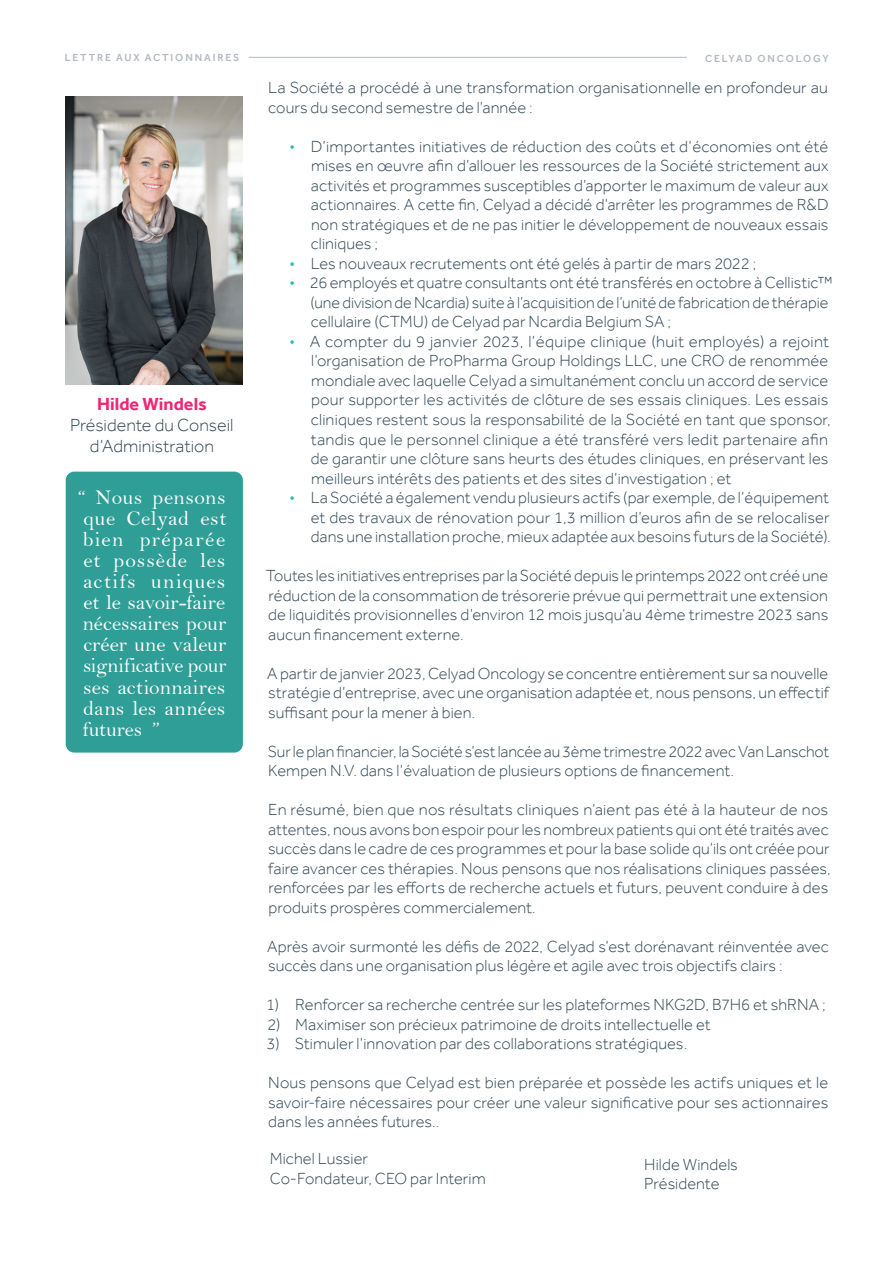
<style>
.page{position:relative;width:893px;height:1263px;background:#fff}
.page>*{position:absolute;margin:0;border:0;box-sizing:border-box;transform-origin:0 0}
.Body_Big{font:21px/21px "Bell";letter-spacing:.005em;color:#fff;text-align:justify}
.Body_Big-2{font:300 18px/21px "Effra";color:#2e4553;text-align:center}
.Body_Big-3{font:700 18px "Effra";letter-spacing:.005em;color:#ee2773}
.Body{font:300 16.5px/19.5px "Effra";letter-spacing:.005em;color:#2e4553}
.t1{font:500 10.5px "Effra";letter-spacing:.175em;color:#b3b8c2}
.s1{color:#2abdb3}
</style>
<div class="page">
<hr style="left:249px;top:57px;width:438px;height:1px;background:#b3b8c2">
<img style="left:66px;top:97px;width:177px;height:288px">
<div style="left:66px;top:472px;width:177px;height:280px;background:#2f9e96;border-radius:9px"></div>
<p class="t1" style="left:65px;top:51px;width:176px">LETTRE AUX ACTIONNAIRES</p>
<p class="t1" style="left:705px;top:52px;width:125px">CELYAD ONCOLOGY</p>
<p class="Body" style="left:268px;top:78px;width:561px">La Société a procédé à une transformation organisationnelle en profondeur au cours du second semestre de l’année :</p>
<p class="Body" style="left:311px;top:137px;width:519px;text-align:justify;text-indent:-21px"><span class="s1">•</span> D’importantes initiatives de réduction des coûts et d’économies ont été mises en œuvre afin d’allouer les ressources de la Société strictement aux activités et programmes susceptibles d’apporter le maximum de valeur aux actionnaires. A cette fin, Celyad a décidé d’arrêter les programmes de R&amp;D non stratégiques et de ne pas initier le développement de nouveaux essais cliniques ;</p>
<p class="Body" style="left:289px;top:254px;width:468px"><span class="s1">•</span> Les nouveaux recrutements ont été gelés à partir de mars 2022 ;</p>
<p class="Body" style="left:310px;top:273px;width:524px;text-indent:-21px"><span class="s1">•</span> 26 employés et quatre consultants ont été transférés en octobre à Cellistic™ (une division de Ncardia) suite à l’acquisition de l’unité de fabrication de thérapie cellulaire (CTMU) de Celyad par Ncardia Belgium SA ;</p>
<p class="Body" style="left:311px;top:332px;width:522px;text-indent:-21px"><span class="s1">•</span> A compter du 9 janvier 2023, l’équipe clinique (huit employés) a rejoint l’organisation de ProPharma Group Holdings LLC, une CRO de renommée mondiale avec laquelle Celyad a simultanément conclu un accord de service pour supporter les activités de clôture de ses essais cliniques. Les essais cliniques restent sous la responsabilité de la Société en tant que sponsor, tandis que le personnel clinique a été transféré vers ledit partenaire afin de garantir une clôture sans heurts des études cliniques, en préservant les meilleurs intérêts des patients et des sites d’investigation ; et</p>
<p class="Body" style="left:311px;top:488px;width:521px;text-align:justify;text-indent:-21px"><span class="s1">•</span> La Société a également vendu plusieurs actifs (par exemple, de l’équipement et des travaux de rénovation pour 1,3 million d’euros afin de se relocaliser dans une installation proche, mieux adaptée aux besoins futurs de la Société).</p>
<p class="Body" style="left:266px;top:566px;width:564px;text-align:justify">Toutes les initiatives entreprises par la Société depuis le printemps 2022 ont créé une réduction de la consommation de trésorerie prévue qui permettrait une extension de liquidités provisionnelles d’environ 12 mois jusqu’au 4ème trimestre 2023 sans aucun financement externe.</p>
<p class="Body" style="left:267px;top:663px;width:563px;text-align:justify">A partir de janvier 2023, Celyad Oncology se concentre entièrement sur sa nouvelle stratégie d’entreprise, avec une organisation adaptée et, nous pensons, un effectif suffisant pour la mener à bien.</p>
<p class="Body" style="left:268px;top:741px;width:563px">Sur le plan financier, la Société s’est lancée au 3ème trimestre 2022 avec Van Lanschot<br>Kempen N.V. dans l’évaluation de plusieurs options de financement.</p>
<p class="Body" style="left:268px;top:800px;width:564px">En résumé, bien que nos résultats cliniques n’aient pas été à la hauteur de nos attentes, nous avons bon espoir pour les nombreux patients qui ont été traités avec succès dans le cadre de ces programmes et pour la base solide qu’ils ont créée pour faire avancer ces thérapies. Nous pensons que nos réalisations cliniques passées, renforcées par les efforts de recherche actuels et futurs, peuvent conduire à des produits prospères commercialement.</p>
<p class="Body" style="left:267px;top:936px;width:563px">Après avoir surmonté les défis de 2022, Celyad s’est dorénavant réinventée avec succès dans une organisation plus légère et agile avec trois objectifs clairs :</p>
<p class="Body" style="left:266px;top:995px;width:561px">1) Renforcer sa recherche centrée sur les plateformes NKG2D, B7H6 et shRNA ;</p>
<p class="Body" style="left:267px;top:1014px;width:445px">2) Maximiser son précieux patrimoine de droits intellectuelle et</p>
<p class="Body" style="left:267px;top:1034px;width:422px">3) Stimuler l’innovation par des collaborations stratégiques.</p>
<p class="Body" style="left:268px;top:1073px;width:562px;text-align:justify">Nous pensons que Celyad est bien préparée et possède les actifs uniques et le savoir-faire nécessaires pour créer une valeur significative pour ses actionnaires dans les années futures..</p>
<p class="Body_Big-3" style="left:97px;top:393px;width:111px">Hilde Windels</p>
<p class="Body_Big-2" style="left:70px;top:415px;width:165px">Présidente du Conseil d’Administration</p>
<p class="Body_Big" style="left:78px;top:487px;width:150px">“ Nous pensons que Celyad est bien préparée et possède les actifs uniques et le savoir-faire nécessaires pour créer une valeur significative pour ses actionnaires dans les années futures ”</p>
<p class="Body" style="left:270px;top:1149px;width:100px">Michel Lussier</p>
<p class="Body" style="left:270px;top:1169px;width:218px">Co-Fondateur, CEO par Interim</p>
<p class="Body" style="left:644px;top:1154px;width:95px">Hilde Windels</p>
<p class="Body" style="left:644px;top:1174px;width:77px">Présidente</p>
</div>
